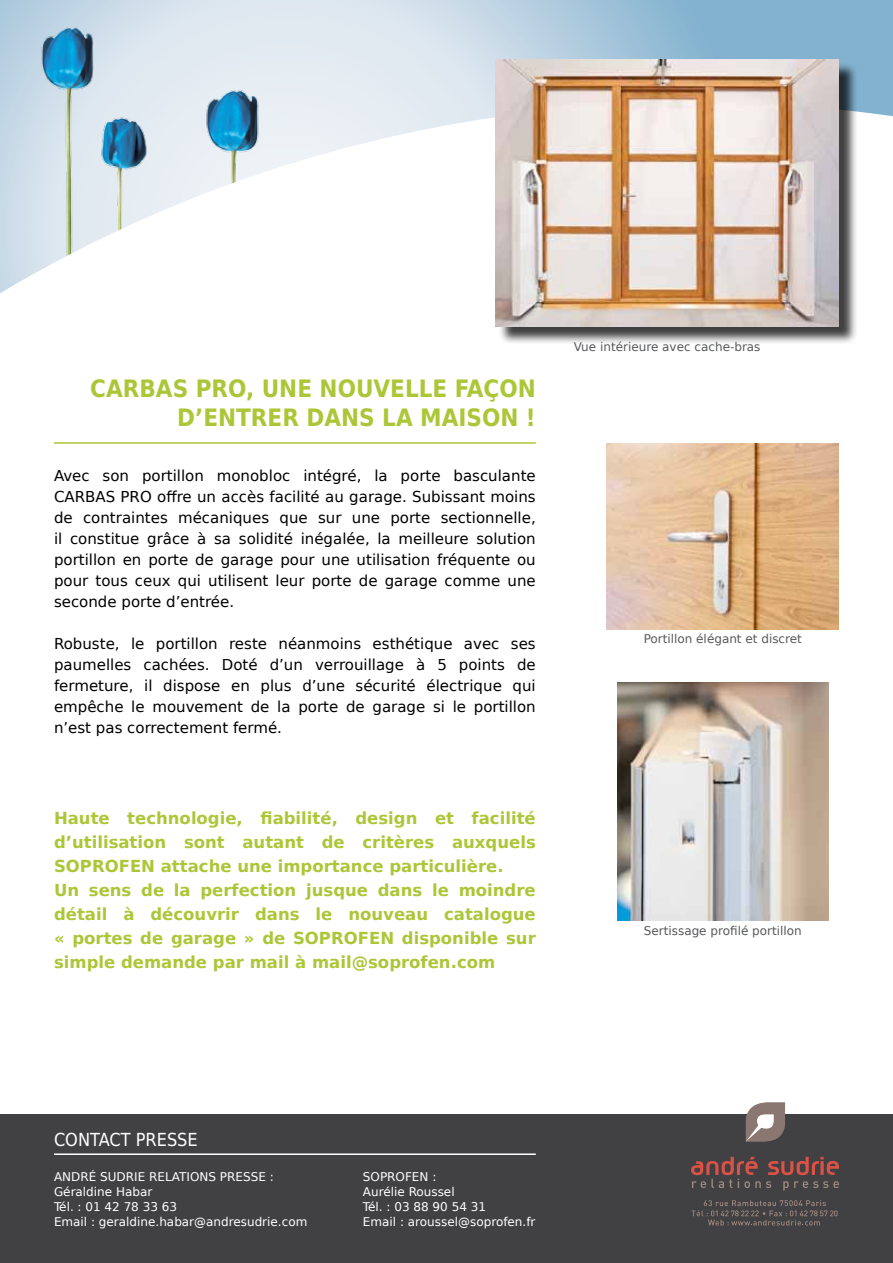
<style>
.page{position:relative;width:893px;height:1263px;background:#fff}
.page>*{position:absolute;margin:0;border:0;box-sizing:border-box;transform-origin:0 0}
.t1{font:700 24px/28.8px "DejaVu Sans Condensed";color:#abc737;text-align:right}
.t2{font:18px "DejaVu Sans Condensed";color:#fff}
.t3{font:700 16.5px/24px "DejaVu Sans";color:#abc737}
.t4{font:15px/21px "DejaVu Sans";color:#000;text-align:justify}
.t5{font:12px/15px "DejaVu Sans";color:#fff}
.t6{font:12px "DejaVu Sans";color:#58595b}
</style>
<div class="page">
<div style="left:0;top:1114px;width:893px;height:149px;background:#414042"></div>
<svg style="left:746px;top:1102px;width:39px;height:40px;background:#9f908c"></svg>
<svg style="left:691px;top:1157px;width:148px;height:33px"></svg>
<svg style="left:692px;top:1200px;width:145px;height:25px"></svg>
<hr style="left:54px;top:1153px;width:482px;height:2px;background:#fff">
<svg style="left:0;top:0;width:893px;height:293px"></svg>
<img style="left:17px;top:16px;width:275px;height:267px">
<hr style="left:54px;top:442px;width:482px;height:2px;background:#abc737">
<img style="left:607px;top:444px;width:232px;height:186px">
<img style="left:617px;top:682px;width:211px;height:238px">
<div style="left:498px;top:62px;width:360px;height:283px;background:#000;opacity:.75"></div>
<img style="left:495px;top:60px;width:344px;height:266px">
<h1 class="t1" style="left:90px;top:373px;width:123px">CARBAS PRO</h1>
<h1 class="t1" style="left:177px;top:373px;width:360px">, U NE NOUVELLE FAÇON<br>D’ENTRER DANS LA MAISON !</h1>
<p class="t4" style="left:54px;top:464px;width:483px">Avec son portillon monobloc intégré, la porte basculante CARBAS PRO offre un accès facilité au garage. Subissant moins de contraintes mécaniques que sur une porte sectionnelle, il constitue grâce à sa solidité inégalée, la meilleure solution portillon en porte de garage pour une utilisation fréquente ou pour tous ceux qui utilisent leur porte de garage comme une seconde porte d’entrée.</p>
<p class="t4" style="left:54px;top:632px;width:483px">Robuste, le portillon reste néanmoins esthétique avec ses paumelles cachées. Doté d’un verrouillage à 5 points de fermeture, il dispose en plus d’une sécurité électrique qui empêche le mouvement de la porte de garage si le portillon n’est pas correctement fermé.</p>
<p class="t3" style="left:54px;top:805px;width:483px">Haute technologie, fiabilité, design et facilité d’utilisation sont autant de critères auxquels SOPROFEN attache une importance particulière.<br>Un sens de la perfection jusque dans le moindre détail à découvrir dans le nouveau catalogue « portes de garage » de SOPROFEN disponible sur simple demande par mail à mail@soprofen.com</p>
<p class="t6" style="left:574px;top:337px;width:188px">Vue intérieure avec cache-bras</p>
<p class="t6" style="left:644px;top:629px;width:160px">Portillon élégant et discret</p>
<p class="t6" style="left:644px;top:921px;width:159px">Sertissage profilé portillon</p>
<p class="t2" style="left:54px;top:1125px;width:12px">CONTACT</p>
<p class="t2" style="left:136px;top:1125px;width:11px">PRESSE</p>
<p class="t5" style="left:54px;top:1168px;width:255px">ANDRÉ SUDRIE RELATIONS PRESSE :<br>Géraldine Habar<br>Tél. : 01 42 78 33 63<br>Email : geraldine.habar@andresudrie.com</p>
<p class="t5" style="left:363px;top:1168px;width:9px">soprofen</p>
<p class="t5" style="left:363px;top:1168px;width:174px;text-indent:69px">:<br>Aurélie Roussel<br>Tél. : 03 88 90 54 31<br>Email : aroussel@soprofen.fr</p>
</div>
